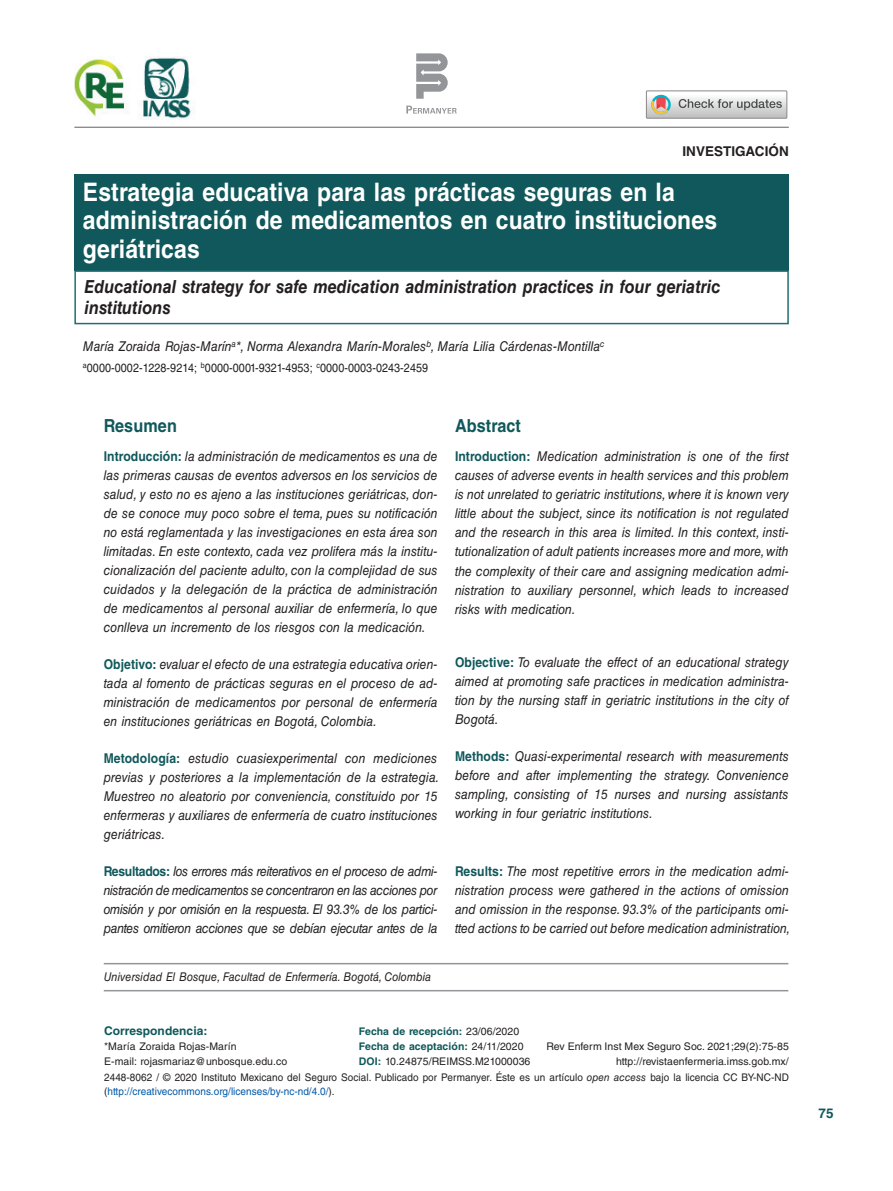
<style>
.page{position:relative;width:893px;height:1191px;background:#fff}
.page>*{position:absolute;margin:0;border:0;box-sizing:border-box;transform-origin:0 0}
.AT_Spanish{font:700 25.5px/28.5px "Helvetica LT Std";letter-spacing:.005em;color:#fff;scale:.9 1}
.AT_English{font:italic 700 18px/21px "Helvetica LT Std";letter-spacing:.005em;color:#231f20;scale:.9 1}
.ABSH{font:700 18px "Helvetica LT Std";letter-spacing:.005em;color:#10585b;scale:.9 1}
.ABS{font:italic 13.5px/19px "Helvetica LT Std";letter-spacing:.005em;color:#231f20;text-align:justify;scale:.9 1}
.AU{font:italic 13.5px "Helvetica LT Std";letter-spacing:.005em;color:#231f20;scale:.9 1}
.AH{font:700 13.5px "Helvetica LT Std";letter-spacing:.005em;color:#231f20}
.t1{font:700 13.5px "Helvetica LT Std";color:#10585b}
.ORCID{font:12px "Helvetica LT Std";letter-spacing:.005em;color:#231f20;scale:.9 1}
.AFF{font:italic 12px "Helvetica LT Std";letter-spacing:.005em;color:#231f20;scale:.9 1}
.ADD{font:700 12px "Helvetica LT Std";letter-spacing:.005em;color:#10585b}
.Http_MSG{font:10.5px/13.5px "Helvetica LT Std";letter-spacing:.005em;color:#231f20;scale:.95 1}
.Weblink{font:10.5px/15px "Helvetica LT Std";letter-spacing:.005em;color:#231f20;text-align:right}
.ADD-2{font:10.5px/15px "Helvetica LT Std";letter-spacing:.005em;color:#231f20}
.HIS{font:700 10.5px "Helvetica LT Std";letter-spacing:.005em;color:#10585b}
.HIS-2{font:10.5px "Helvetica LT Std";letter-spacing:.005em;color:#231f20}
.s1{font-weight:700;font-style:normal;color:#10585b}
.s2{font-weight:400;color:#231f20}
.s3{font-weight:700;color:#10585b}
.s4{font-style:italic}
.s5{color:#0157a8}
</style>
<div class="page">
<svg style="left:416px;top:53px;width:32px;height:46px"></svg>
<svg style="left:406px;top:106px;width:51px;height:8px"></svg>
<div style="left:74px;top:174px;width:715px;height:96px;background:#10585b"></div>
<hr style="left:74px;top:127px;width:715px;height:1px;background:#636366">
<svg style="left:646px;top:91px;width:141px;height:27px"></svg>
<div style="left:74px;top:270px;width:715px;height:54px;border:2px solid #1e7074"></div>
<hr style="left:104px;top:963px;width:684px;height:1px;background:#939598">
<hr style="left:104px;top:990px;width:684px;height:1px;background:#939598">
<img style="left:74px;top:56px;width:120px;height:63px">
<p class="AH" style="left:682px;top:143px;width:108px">INVESTIGACIÓN</p>
<p class="AT_Spanish" style="left:83px;top:177px;width:706px">Estrategia educativa para las prácticas seguras en la administración de medicamentos en cuatro instituciones geriátricas</p>
<p class="AT_English" style="left:84px;top:276px;width:708px">Educational strategy for safe medication administration practices in four geriatric institutions</p>
<p class="AU" style="left:83px;top:338px;width:581px">María Zoraida Rojas-Marín<sup>a</sup>*, Norma Alexandra Marín-Morales<sup>b</sup>, María Lilia Cárdenas-Montilla<sup>c</sup></p>
<p class="ORCID" style="left:83px;top:361px;width:385px"><sup>a</sup>0000-0002-1228-9214; <sup>b</sup>0000-0001-9321-4953; <sup>c</sup>0000-0003-0243-2459</p>
<p class="ABSH" style="left:104px;top:415px;width:83px">Resumen</p>
<p class="ABS" style="left:104px;top:446px;width:373px"><span class="s1">Introducción:</span> la administración de medicamentos es una de las primeras causas de eventos adversos en los servicios de salud, y esto no es ajeno a las instituciones geriátricas, don&shy;de se conoce muy poco sobre el tema, pues su notificación no está reglamentada y las investigaciones en esta área son limitadas. En este contexto, cada vez prolifera más la institu&shy;cionalización del paciente adulto, con la complejidad de sus cuidados y la delegación de la práctica de administración de medicamentos al personal auxiliar de enfermería, lo que conlleva un incremento de los riesgos con la medicación.</p>
<p class="ABS" style="left:104px;top:654px;width:372px"><span class="s1">Objetivo:</span> evaluar el efecto de una estrategia educativa orien&shy;tada al fomento de prácticas seguras en el proceso de ad&shy;ministración de medicamentos por personal de enfermería en instituciones geriátricas en Bogotá, Colombia.</p>
<p class="ABS" style="left:104px;top:748px;width:374px;text-align:left"><span class="s1">Metodología:</span> estudio cuasiexperimental con mediciones previas y posteriores a la implementación de la estrategia.<br>Muestreo no aleatorio por conveniencia, constituido por 15 enfermeras y auxiliares de enfermería de cuatro instituciones geriátricas.</p>
<p class="ABS" style="left:104px;top:861px;width:373px"><span class="s1">Resultados:</span> los errores más reiterativos en el proceso de admi&shy;nistración de medicamentos se concentraron en las acciones por omisión y por omisión en la respuesta. El 93.3% de los partici&shy;pantes omitieron acciones que se debían ejecutar antes de la</p>
<p class="AFF" style="left:104px;top:970px;width:365px">Universidad El Bosque, Facultad de Enfermería. Bogotá, Colombia</p>
<p class="ABSH" style="left:455px;top:415px;width:75px">Abstract</p>
<p class="ABS" style="left:455px;top:447px;width:373px"><span class="s1">Introduction:</span> Medication administration is one of the first causes of adverse events in health services and this problem is not unrelated to geriatric institutions, where it is known very little about the subject, since its notification is not regulated and the research in this area is limited. In this context, insti&shy;tutionalization of adult patients increases more and more, with the complexity of their care and assigning medication admi&shy;nistration to auxiliary personnel, which leads to increased risks with medication.</p>
<p class="ABS" style="left:455px;top:652px;width:373px"><span class="s1">Objective:</span> To evaluate the effect of an educational strategy aimed at promoting safe practices in medication administra&shy;tion by the nursing staff in geriatric institutions in the city of Bogotá.</p>
<p class="ABS" style="left:455px;top:746px;width:372px"><span class="s1">Methods:</span> Quasi-experimental research with measurements before and after implementing the strategy. Convenience sampling, consisting of 15 nurses and nursing assistants working in four geriatric institutions.</p>
<p class="ABS" style="left:455px;top:861px;width:374px"><span class="s1">Results:</span> The most repetitive errors in the medication admi&shy;nistration process were gathered in the actions of omission and omission in the response. 93.3% of the participants omi&shy;tted actions to be carried out before medication administration,</p>
<p class="ADD" style="left:104px;top:1023px;width:105px">Correspondencia:</p>
<p class="ADD-2" style="left:104px;top:1038px;width:185px">*María Zoraida Rojas-Marín<br>E-mail: rojasmariaz@unbosque.edu.co</p>
<p class="Weblink" style="left:546px;top:1038px;width:244px">Rev Enferm Inst Mex Seguro Soc. 2021;29(2):75-85 http://revistaenfermeria.imss.gob.mx/</p>
<p class="HIS" style="left:359px;top:1025px;width:162px">Fecha de recepción: <span class="s2">23/06/2020</span></p>
<p class="HIS" style="left:359px;top:1040px;width:166px">Fecha de aceptación: <span class="s2">24/11/2020</span></p>
<p class="HIS-2" style="left:359px;top:1055px;width:173px"><span class="s3">DOI:</span> 10.24875/REIMSS.M21000036</p>
<p class="Http_MSG" style="left:104px;top:1071px;width:722px">2448-8062 / © 2020 Instituto Mexicano del Seguro Social. Publicado por Permanyer. Éste es un artículo <span class="s4">open access</span> bajo la licencia CC BY-NC-ND (<span class="s5">http://creativecommons.org/licenses/by-nc-nd/4.0/</span>).</p>
<p class="t1" style="left:819px;top:1104px;width:17px">75</p>
</div>
